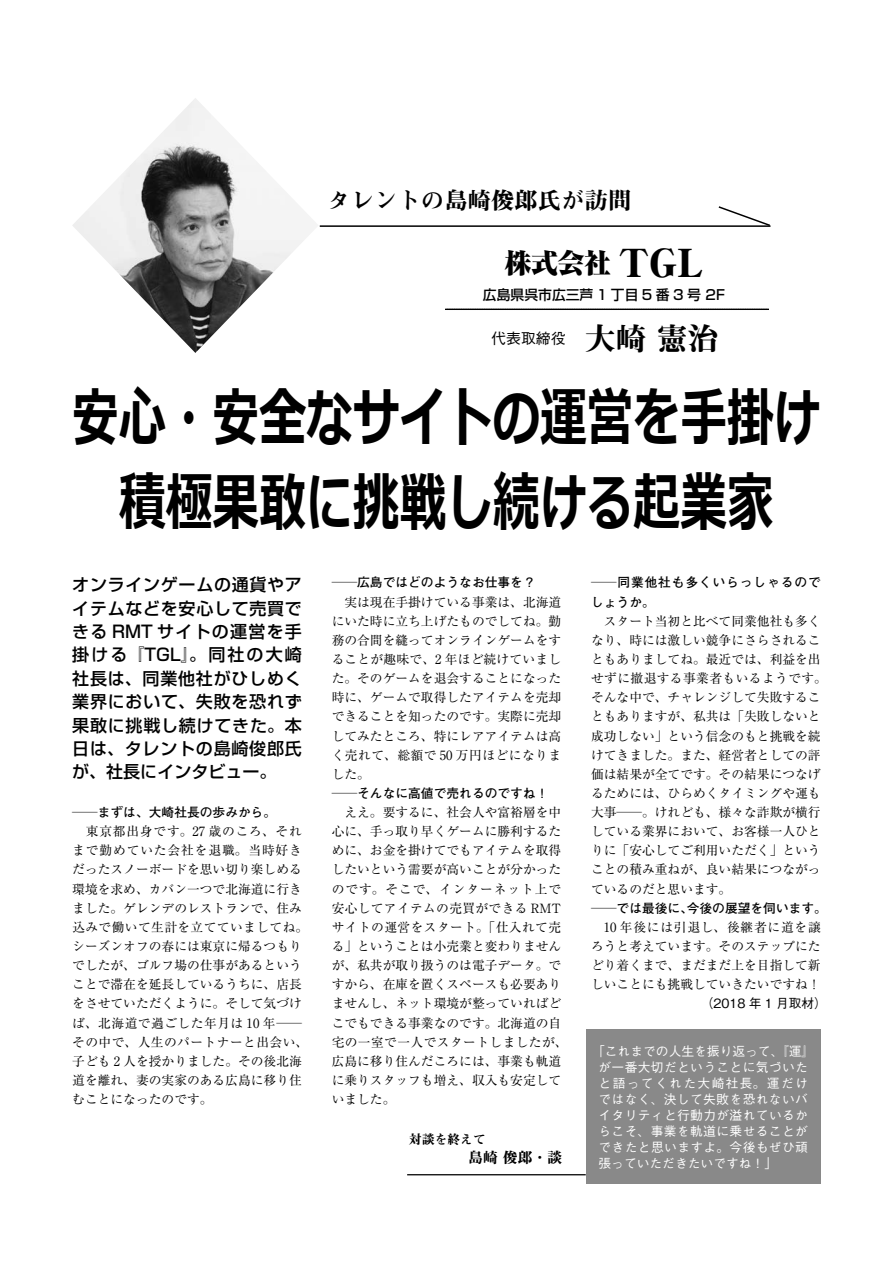
<style>
.page{position:relative;width:893px;height:1263px;background:#fff}
.page>*{position:absolute;margin:0;border:0;box-sizing:border-box;transform-origin:0 0}
.t1{font:700 63.75px/85.1px "Meiryo";color:#000;text-align:center;scale:.73 1}
.t2{font:900 26.55px "Ryumin Pro";color:#000}
.t3{font:23.4px "Midashi Min Pro MA31";color:#000}
.t4{font:500 16.95px/23.4px "Shin Go Pro";letter-spacing:.045em;color:#000;text-align:justify}
.t5{font:500 14.85px "Gothic BBB Pro";color:#000}
.t6{font:14.85px "Midashi Min Pro MA31";color:#000}
.t7{font:500 13.8px "Shin Go Pro";color:#000}
.t8{font:12.75px/19.2px "Ryumin Pro";color:#000}
.t9{font:500 12.75px/15.9px "Gothic BBB Pro";letter-spacing:.03em;color:#fff}
.t10{font:700 12.75px "Futo Go B101 Pro";color:#000;scale:2 1}
.t11{font:700 12.75px/19.2px "Futo Go B101 Pro";letter-spacing:.065em;color:#000;scale:2 1}
.t12{font:500 12.75px "Gothic BBB Pro";color:#000}
.t13{font:12.75px "Midashi Min Pro MA31";color:#000}
.s1{font-size:37.2px}
.s2{font-family:"Midashi Min Pro MA31";font-weight:400;font-size:30.9px}
</style>
<div class="page">
<img style="left:72px;top:98px;width:246px;height:255px">
<hr style="left:320px;top:225px;width:450px;height:2px;background:#000">
<svg style="left:717px;top:206px;width:54px;height:21px"></svg>
<svg style="left:445px;top:308px;width:324px;height:2px"></svg>
<svg style="left:408px;top:1175px;width:155px;height:1px"></svg>
<hr style="left:407px;top:1174px;width:179px;height:1px;background:#000">
<div style="left:586px;top:1029px;width:235px;height:154px;background:#898989"></div>
<h3 class="t3" style="left:327px;top:182px;width:306px">タレントの島崎俊郎氏が訪問</h3>
<h2 class="t2" style="left:505px;top:242px;width:200px">株式会社 <span class="s1">TGL</span></h2>
<p class="t7" style="left:483px;top:284px;width:243px">広島県呉市広三芦 1 丁目 5 番 3 号 2F</p>
<p class="t5" style="left:491px;top:326px;width:229px">代表取締役 <span class="s2">大崎 憲治</span></p>
<h1 class="t1" style="left:72px;top:376px;width:1027px">安心・安全なサイトの運営を手掛け積極果敢に挑戦し続ける起業家</h1>
<h3 class="t4" style="left:72px;top:571px;width:231px">オンラインゲームの通貨やアイテムなどを安心して売買できる RMT サイトの運営を手掛ける『TGL』。同社の大崎社長は、同業他社がひしめく業界において、失敗を恐れず果敢に挑戦し続けてきた。本日は、タレントの島崎俊郎氏が、社長にインタビュー。</h3>
<p class="t10" style="left:72px;top:802px;width:104px">─まずは、大崎社長の歩みから。</p>
<p class="t8" style="left:72px;top:821px;width:237px">　東京都出身です。27 歳のころ、それまで勤めていた会社を退職。当時好きだったスノーボードを思い切り楽しめる環境を求め、カバン一つで北海道に行きました。ゲレンデのレストランで、住み込みで働いて生計を立てていましてね。シーズンオフの春には東京に帰るつもりでしたが、ゴルフ場の仕事があるということで滞在を延長しているうちに、店長をさせていただくように。そして気づけば、北海道で過ごした年月は 10 年─その中で、人生のパートナーと出会い、子ども 2 人を授かりました。その後北海道を離れ、妻の実家のある広島に移り住むことになったのです。</p>
<p class="t10" style="left:332px;top:572px;width:104px">─広島ではどのようなお仕事を？</p>
<p class="t8" style="left:332px;top:591px;width:231px;text-align:justify">　実は現在手掛けている事業は、北海道にいた時に立ち上げたものでしてね。勤務の合間を縫ってオンラインゲームをすることが趣味で、2 年ほど続けていました。そのゲームを退会することになった時に、ゲームで取得したアイテムを売却できることを知ったのです。実際に売却してみたところ、特にレアアイテムは高く売れて、総額で 50 万円ほどになりました。</p>
<p class="t10" style="left:332px;top:783px;width:110px">─そんなに高値で売れるのですね！</p>
<p class="t8" style="left:332px;top:802px;width:237px">　ええ。要するに、社会人や富裕層を中心に、手っ取り早くゲームに勝利するために、お金を掛けてでもアイテムを取得したいという需要が高いことが分かったのです。そこで、インターネット上で安心してアイテムの売買ができる RMTサイトの運営をスタート。「仕入れて売る」ということは小売業と変わりませんが、私共が取り扱うのは電子データ。ですから、在庫を置くスペースも必要ありませんし、ネット環境が整っていればどこでもできる事業なのです。北海道の自宅の一室で一人でスタートしましたが、広島に移り住んだころには、事業も軌道に乗りスタッフも増え、収入も安定していました。</p>
<p class="t13" style="left:409px;top:1129px;width:78px">対談を終えて</p>
<p class="t6" style="left:468px;top:1146px;width:96px">島崎 俊郎・談</p>
<p class="t11" style="left:591px;top:571px;width:116px">─同業他社も多くいらっしゃるのでしょうか。</p>
<p class="t8" style="left:591px;top:610px;width:237px">　スタート当初と比べて同業他社も多くなり、時には激しい競争にさらされることもありましてね。最近では、利益を出せずに撤退する事業者もいるようです。そんな中で、チャレンジして失敗することもありますが、私共は「失敗しないと成功しない」という信念のもと挑戦を続けてきました。また、経営者としての評価は結果が全てです。その結果につなげるためには、ひらめくタイミングや運も大事─。けれども、様々な詐欺が横行している業界において、お客様一人ひとりに「安心してご利用いただく」ということの積み重ねが、良い結果につながっているのだと思います。</p>
<p class="t10" style="left:591px;top:898px;width:119px">─では最後に、今後の展望を伺います。</p>
<p class="t8" style="left:591px;top:917px;width:231px;text-align:justify">　10 年後には引退し、後継者に道を譲ろうと考えています。そのステップにたどり着くまで、まだまだ上を目指して新しいことにも挑戦していきたいですね！</p>
<p class="t12" style="left:701px;top:993px;width:128px">（2018 年 1 月取材）</p>
<p class="t9" style="left:598px;top:1042px;width:217px;text-indent:-6px">「これまでの人生を振り返って、『運』が一番大切だということに気づいたと語ってくれた大崎社長。運だけではなく、決して失敗を恐れないバイタリティと行動力が溢れているからこそ、事業を軌道に乗せることができたと思いますよ。今後もぜひ頑張っていただきたいですね！」</p>
</div>
